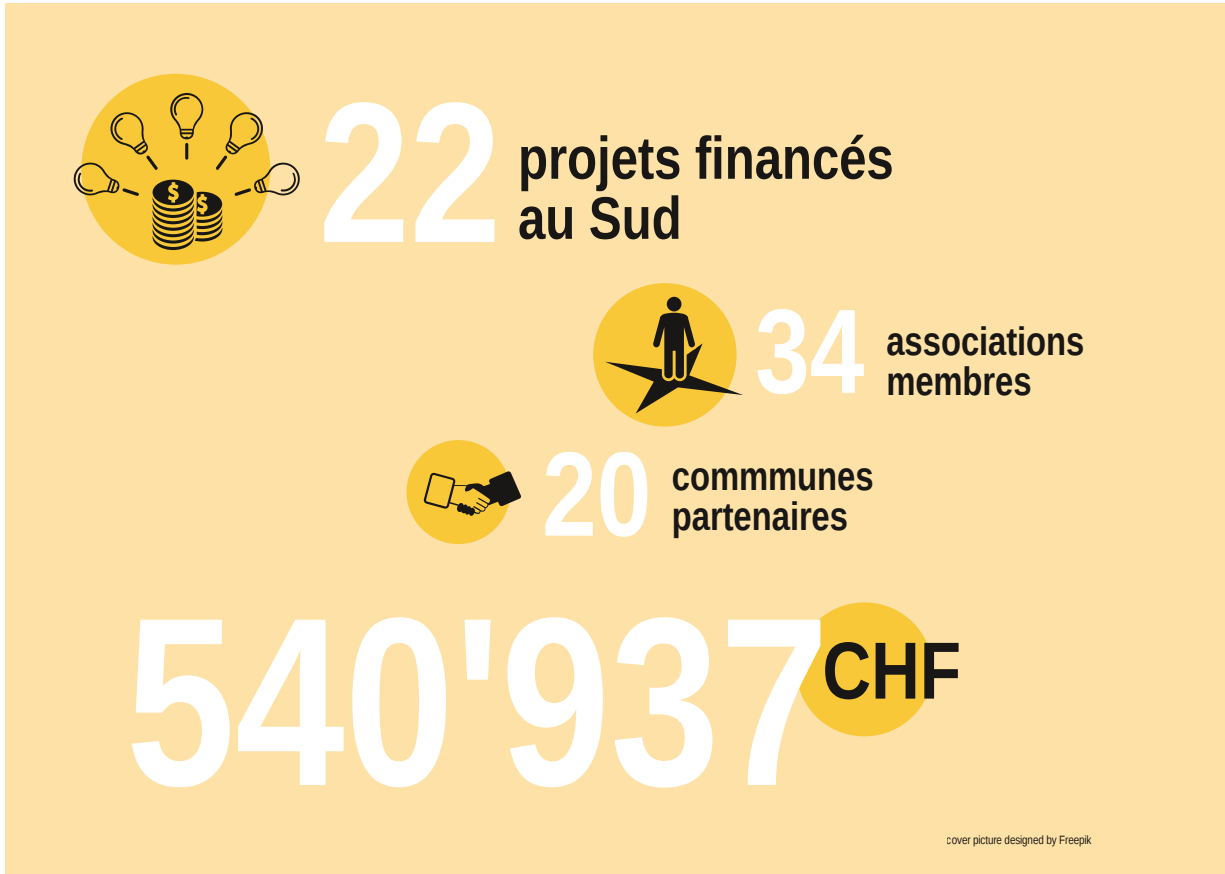
<style>
.page{position:relative;width:1225px;height:874px;background:#fff}
.page>*{position:absolute;margin:0;border:0;box-sizing:border-box;transform-origin:0 0}
.t1{font:700 240px "Liberation Sans Narrow";color:#fff}
.t2{font:700 200px "Liberation Sans Narrow";color:#fff}
.t3{font:700 120px "Liberation Sans Narrow";color:#fff}
.t4{font:700 60px "Liberation Sans Narrow";color:#181715}
.t5{font:700 40px "Liberation Sans Narrow";color:#181715}
.t6{font:12px "Liberation Sans Narrow";letter-spacing:-.005em;color:#181715}
</style>
<div class="page">
<div style="left:5px;top:4px;width:1220px;height:869px;background:#fde1a7"></div>
<div style="left:593px;top:283px;width:143px;height:143px;background:#f8c839;border-radius:50%"></div>
<div style="left:667px;top:296px;width:14px;height:15px;background:#181715;border-radius:50%"></div>
<svg style="left:605px;top:312px;width:138px;height:101px"></svg>
<div style="left:81px;top:74px;width:189px;height:190px;background:#f8c839;border-radius:50%"></div>
<svg style="left:74px;top:93px;width:226px;height:157px"></svg>
<div style="left:406px;top:440px;width:104px;height:103px;background:#f8c839;border-radius:50%"></div>
<svg style="left:423px;top:471px;width:98px;height:44px"></svg>
<div style="left:796px;top:602px;width:136px;height:134px;background:#f8c839;border-radius:50%"></div>
<svg style="left:825px;top:642px;width:44px;height:57px"></svg>
<svg style="left:875px;top:642px;width:40px;height:56px"></svg>
<svg style="left:924px;top:642px;width:34px;height:56px"></svg>
<h2 class="t2" style="left:318px;top:55px;width:184px">22</h2>
<h3 class="t4" style="left:518px;top:122px;width:377px">projets financés</h3>
<h3 class="t4" style="left:518px;top:182px;width:165px">au Sud</h3>
<h3 class="t3" style="left:542px;top:423px;width:111px">20</h3>
<h3 class="t3" style="left:755px;top:280px;width:111px">34</h3>
<p class="t5" style="left:886px;top:317px;width:200px">associations</p>
<p class="t5" style="left:886px;top:357px;width:147px">membres</p>
<p class="t5" style="left:672px;top:452px;width:203px">commmunes</p>
<p class="t5" style="left:672px;top:492px;width:178px">partenaires</p>
<h1 class="t1" style="left:126px;top:560px;width:705px">540'937</h1>
<p class="t6" style="left:947px;top:832px;width:146px">cover picture designed by Freepik</p>
</div>
